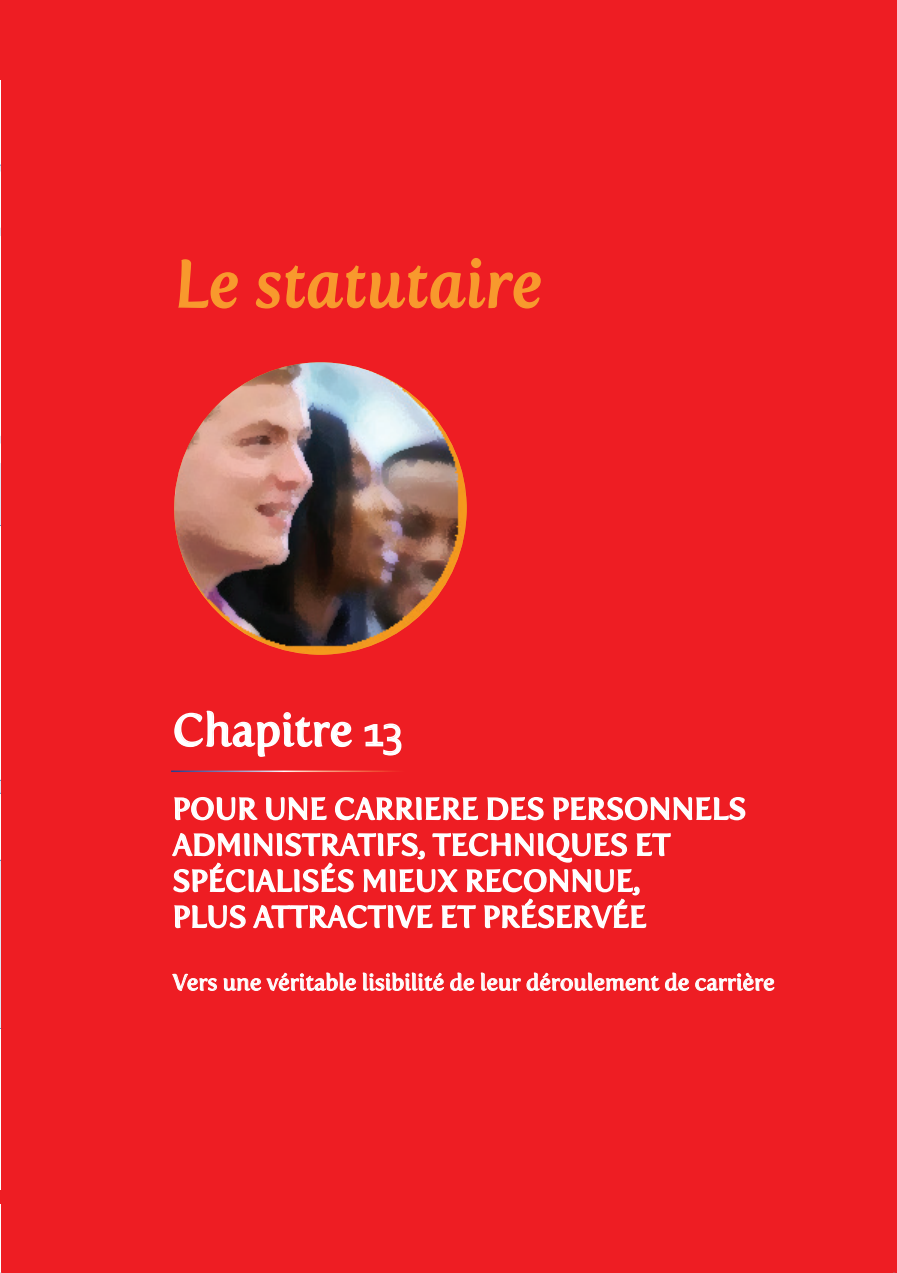
<style>
.page{position:relative;width:897px;height:1273px;background:#fff}
.page>*{position:absolute;margin:0;border:0;box-sizing:border-box;transform-origin:0 0}
.t1{font:italic 66px "Fertigo Pro";color:#f8992d}
.t2{font:45px "Fertigo Pro";color:#fff}
.t3{font:30px/36px "Fertigo Pro";color:#fff}
.t4{font:22.5px "Fertigo Pro";color:#fff}
.s1{font-family:"Corbel"}
</style>
<div class="page">
<svg style="left:0;top:1191px;width:1px;height:13px"></svg>
<hr style="left:0;top:0;width:1px;height:80px;background:#ee1d23">
<div style="left:1px;top:0;width:896px;height:1273px;background:#ee1d23"></div>
<svg style="left:171px;top:770px;width:575px;height:159px"></svg>
<svg style="left:172px;top:973px;width:45px;height:18px"></svg>
<svg style="left:223px;top:972px;width:133px;height:19px"></svg>
<svg style="left:362px;top:972px;width:82px;height:19px"></svg>
<svg style="left:450px;top:972px;width:24px;height:19px"></svg>
<svg style="left:480px;top:972px;width:209px;height:19px"></svg>
<svg style="left:695px;top:973px;width:79px;height:18px"></svg>
<svg style="left:174px;top:710px;width:178px;height:47px"></svg>
<svg style="left:364px;top:723px;width:38px;height:33px"></svg>
<hr style="left:171px;top:771px;width:234px;height:1px;background:#fff">
<svg style="left:178px;top:259px;width:60px;height:50px"></svg>
<svg style="left:255px;top:258px;width:286px;height:51px"></svg>
<img style="left:174px;top:362px;width:292px;height:293px;border-radius:146px">
<h1 class="t1" style="left:174px;top:246px;width:370px">Le statutaire</h1>
<h2 class="t2" style="left:173px;top:704px;width:232px">Chapitre <span class="s1">13</span></h2>
<p class="t3" style="left:173px;top:791px;width:575px">POUR UNE CARRIERE DES PERSONNELS<br>ADMINISTRATIFS, TECHNIQUES ET<br>SPÉCIALISÉS MIEUX RECONNUE,<br>PLUS ATTRACTIVE ET PRÉSERVÉE</p>
<p class="t4" style="left:173px;top:969px;width:603px">Vers une véritable lisibilité de leur déroulement de carrière</p>
</div>
